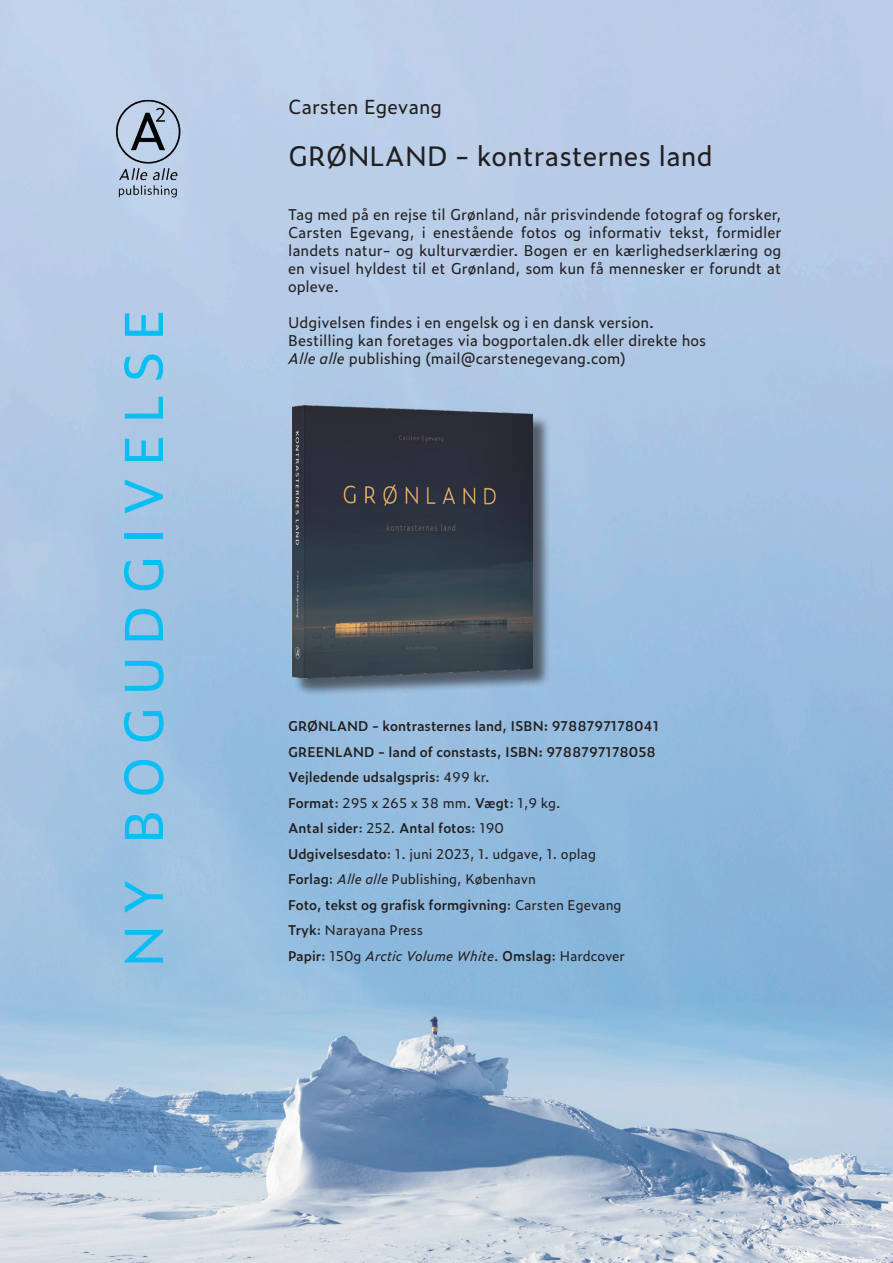
<style>
.page{position:relative;width:893px;height:1263px;background:#fff}
.page>*{position:absolute;margin:0;border:0;box-sizing:border-box;transform-origin:0 0}
.t1{font:52.5px "Zeitung Pro";letter-spacing:.2em;color:#09bef2}
.t2{font:27px "Zeitung Pro";color:#231f20}
.t3{font:19.5px "Zeitung Pro";color:#231f20}
.t4{font:15px/18px "Zeitung Pro";color:#231f20;text-align:justify}
.t5{font:600 13.5px "Zeitung Pro";color:#231f20}
.t6{font:13.5px "Zeitung Pro";color:#231f20}
.t7{font:italic 13.5px "Zeitung Pro";color:#231f20}
.s1{font-style:italic}
.s2{font-weight:400}
.s3{font-weight:600}
.s4{font-weight:600;font-style:normal}
.s5{font-style:normal}
</style>
<div class="page">
<img style="left:0;top:0;width:893px;height:1263px">
<div style="left:294px;top:407px;width:257px;height:289px;background:#231f20;opacity:.23"></div>
<img style="left:291px;top:405px;width:241px;height:274px">
<img style="left:116px;top:99px;width:64px;height:99px">
<p class="t1" style="left:104px;top:967px;width:660px;rotate:-90deg">NY BOGUDGIVELSE</p>
<p class="t3" style="left:288px;top:92px;width:156px">Carsten Egevang</p>
<p class="t2" style="left:288px;top:136px;width:426px">GRØNLAND - kontrasternes land</p>
<p class="t4" style="left:288px;top:205px;width:495px">Tag med på en rejse til Grønland, når prisvindende fotograf og forsker, Carsten Egevang, i enestående fotos og informativ tekst, formidler landets natur- og kulturværdier. Bogen er en kærlighedserklæring og en visuel hyldest til et Grønland, som kun få mennesker er forundt at opleve.</p>
<p class="t4" style="left:288px;top:313px;width:367px">Udgivelsen findes i en engelsk og i en dansk version.</p>
<p class="t4" style="left:288px;top:331px;width:420px">Bestilling kan foretages via bogportalen.dk eller direkte hos</p>
<p class="t4" style="left:288px;top:349px;width:339px"><span class="s1">Alle alle</span> publishing (mail@carstenegevang.com)</p>
<p class="t5" style="left:288px;top:716px;width:372px">GRØNLAND - kontrasternes land, ISBN: 9788797178041</p>
<p class="t5" style="left:288px;top:741px;width:369px">GREENLAND - land of constasts, ISBN: 9788797178058</p>
<p class="t5" style="left:288px;top:767px;width:203px">Vejledende udsalgspris<span class="s2">: 499 kr.</span></p>
<p class="t6" style="left:288px;top:793px;width:274px"><span class="s3">Format</span>: 295 x 265 x 38 mm. <span class="s3">Vægt</span>: 1,9 kg.</p>
<p class="t5" style="left:288px;top:818px;width:217px">Antal sider<span class="s2">: 252.</span> Antal fotos<span class="s2">: 190</span></p>
<p class="t6" style="left:288px;top:844px;width:309px"><span class="s3">Udgivelsesdato</span>: 1. juni 2023, 1. udgave, 1. oplag</p>
<p class="t6" style="left:288px;top:869px;width:250px"><span class="s3">Forlag</span>: <span class="s1">Alle alle</span> Publishing, København</p>
<p class="t5" style="left:288px;top:894px;width:335px">Foto, tekst og grafisk formgivning<span class="s2">: Carsten Egevang</span></p>
<p class="t6" style="left:288px;top:920px;width:137px"><span class="s3">Tryk</span>: Narayana Press</p>
<p class="t7" style="left:288px;top:945px;width:338px"><span class="s4">Papir</span><span class="s5">: 150g</span> Arctic Volume White<span class="s5">.</span> <span class="s4">Omslag</span><span class="s5">: Hardcover</span></p>
</div>
